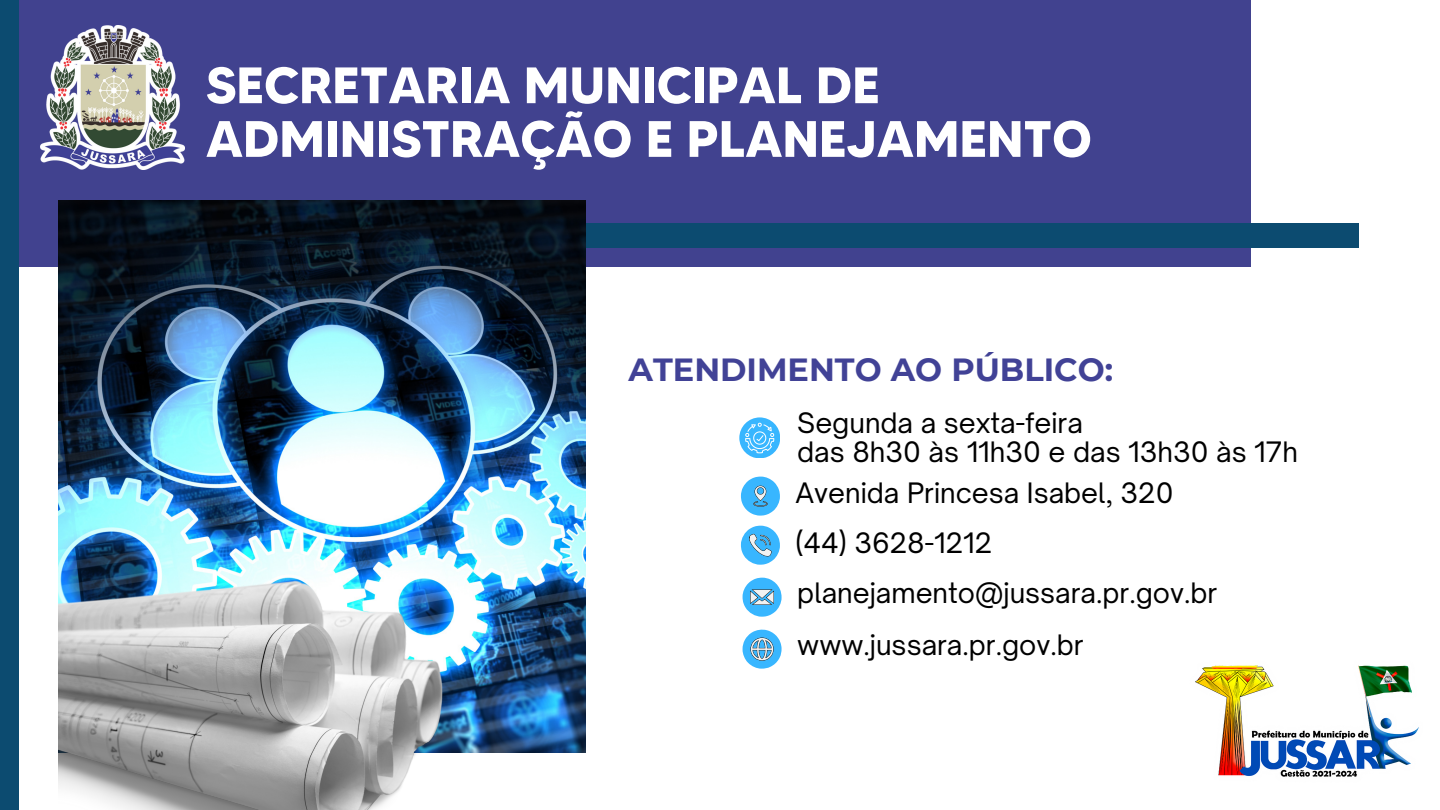
<style>
.page{position:relative;width:1440px;height:810px;background:#fff}
.page>*{position:absolute;margin:0;border:0;box-sizing:border-box;transform-origin:0 0}
.t1{font:700 51.1px/53.7px "MADETOMMY";color:#fff}
.t2{font:700 32px "Montserrat";color:#414296}
.t3{font:27px "Open Sauce One";color:#000}
</style>
<div class="page">
<div style="left:0;top:0;width:1250px;height:266px;background:#41428f"></div>
<div style="left:523px;top:224px;width:836px;height:24px;background:#0c4b70"></div>
<img style="left:58px;top:200px;width:527px;height:553px">
<img style="left:40px;top:26px;width:144px;height:144px">
<svg style="left:741px;top:477px;width:39px;height:39px"></svg>
<svg style="left:743px;top:578px;width:39px;height:39px"></svg>
<svg style="left:743px;top:630px;width:39px;height:39px"></svg>
<svg style="left:741px;top:526px;width:39px;height:39px"></svg>
<div style="left:739px;top:417px;width:41px;height:41px;background:#38b6ff;border-radius:50%"></div>
<svg style="left:745px;top:423px;width:29px;height:30px"></svg>
<div style="left:0;top:0;width:18px;height:810px;background:#0c4b70"></div>
<img style="left:58px;top:581px;width:385px;height:229px">
<img style="left:1195px;top:665px;width:224px;height:112px">
<p class="t1" style="left:206px;top:58px;width:888px">SECRETARIA MUNICIPAL DE<br>ADMINISTRAÇÃO E PLANEJAMENTO</p>
<p class="t2" style="left:629px;top:350px;width:486px">ATENDIMENTO AO PÚBLICO:</p>
<p class="t3" style="left:797px;top:406px;width:287px">Segunda a sexta-feira</p>
<p class="t3" style="left:797px;top:435px;width:502px">das 8h30 às 11h30 e das 13h30 às 17h</p>
<p class="t3" style="left:796px;top:476px;width:379px">Avenida Princesa Isabel, 320</p>
<p class="t3" style="left:796px;top:526px;width:198px">(44) 3628-1212</p>
<p class="t3" style="left:797px;top:576px;width:422px">planejamento@jussara.pr.gov.br</p>
<p class="t3" style="left:797px;top:628px;width:288px">www.jussara.pr.gov.br</p>
</div>
